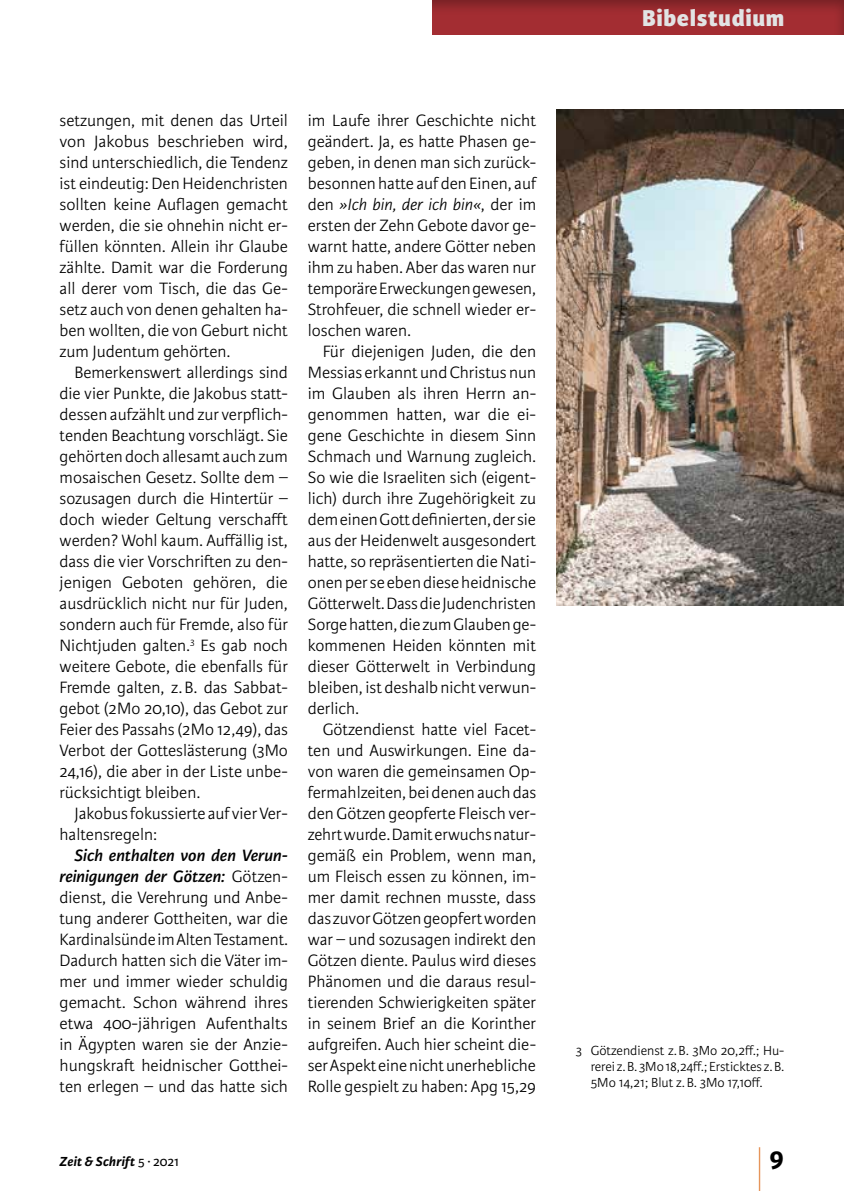
<style>
.page{position:relative;width:844px;height:1191px;background:#fff}
.page>*{position:absolute;margin:0;border:0;box-sizing:border-box;transform-origin:0 0}
.t1{font:300 59.5px "Karmina Sans Basic";color:#df7427;scale:.29 1}
.t2{font:700 28px "Karmina Sans Basic";color:#000}
.t3{font:800 24.5px "Karmina Sans Basic";letter-spacing:.03em;color:#e2e3e4}
.t4{font:300 17.5px/21px "Karmina Sans Basic";color:#000;text-align:justify}
.t5{font:300 14px/16.1px "Karmina Sans Basic";color:#000;text-align:justify}
.t6{font:italic 700 14px "Karmina Sans Basic";letter-spacing:.015em;color:#000}
.s1{font-weight:600;font-style:italic}
.s2{font-style:italic}
.s3{font-weight:400;font-style:normal}
</style>
<div class="page">
<div style="left:430px;top:0;width:413px;height:35px;background:#000;opacity:.3"></div>
<img style="left:556px;top:109px;width:287px;height:496px">
<p class="t4" style="left:60px;top:110px;width:230px">setzungen, mit denen das Urteil von Jakobus beschrieben wird, sind unterschiedlich, die Tendenz ist eindeutig: Den Heidenchristen sollten keine Auflagen gemacht werden, die sie ohnehin nicht er&shy;füllen könnten. Allein ihr Glaube zählte. Damit war die Forderung all derer vom Tisch, die das Ge&shy;setz auch von denen gehalten ha&shy;ben wollten, die von Geburt nicht zum Judentum gehörten.</p>
<p class="t4" style="left:60px;top:362px;width:230px;text-indent:15px">Bemerkenswert allerdings sind die vier Punkte, die Jakobus statt&shy;dessen aufzählt und zur verpflich&shy;tenden Beachtung vorschlägt. Sie gehörten doch allesamt auch zum mosaischen Gesetz. Sollte dem – sozusagen durch die Hintertür – doch wieder Geltung verschafft werden? Wohl kaum. Auffällig ist, dass die vier Vorschriften zu den&shy;jenigen Geboten gehören, die ausdrücklich nicht nur für Juden, sondern auch für Fremde, also für Nichtjuden galten.<sup>3</sup> Es gab noch weitere Gebote, die ebenfalls für Fremde galten, z. B. das Sabbat&shy;gebot (2Mo 20,10), das Gebot zur Feier des Passahs (2Mo 12,49), das Verbot der Gotteslästerung (3Mo 24,16), die aber in der Liste unbe&shy;rücksichtigt bleiben.</p>
<p class="t4" style="left:60px;top:803px;width:230px;text-indent:15px">Jakobus fokussierte auf vier Ver&shy;haltensregeln:</p>
<p class="t4" style="left:60px;top:845px;width:230px;text-indent:15px"><span class="s1">Sich enthalten von den Verun&shy;reinigungen der Götzen:</span> Götzen&shy;dienst, die Verehrung und Anbe&shy;tung anderer Gottheiten, war die Kardinalsünde im Alten Testament.<br>Dadurch hatten sich die Väter im&shy;mer und immer wieder schuldig gemacht. Schon während ihres etwa 400-jährigen Aufenthalts in Ägypten waren sie der Anzie&shy;hungskraft heidnischer Gotthei&shy;ten erlegen – und das hatte sich</p>
<p class="t4" style="left:308px;top:110px;width:230px">im Laufe ihrer Geschichte nicht geändert. Ja, es hatte Phasen ge&shy;geben, in denen man sich zurück&shy;besonnen hatte auf den Einen, auf den <span class="s2">»Ich bin, der ich bin«</span>, der im ersten der Zehn Gebote davor ge&shy;warnt hatte, andere Götter neben ihm zu haben. Aber das waren nur temporäre Erweckungen gewesen, Strohfeuer, die schnell wieder er&shy;loschen waren.</p>
<p class="t4" style="left:308px;top:341px;width:230px;text-indent:15px">Für diejenigen Juden, die den Messias erkannt und Christus nun im Glauben als ihren Herrn an&shy;genommen hatten, war die ei&shy;gene Geschichte in diesem Sinn Schmach und Warnung zugleich.<br>So wie die Israeliten sich (eigent&shy;lich) durch ihre Zugehörigkeit zu dem einen Gott definierten, der sie aus der Heidenwelt ausgesondert hatte, so repräsentierten die Nati&shy;onen per se eben diese heidnische Götterwelt. Dass die Judenchristen Sorge hatten, die zum Glauben ge&shy;kommenen Heiden könnten mit dieser Götterwelt in Verbindung bleiben, ist deshalb nicht verwun&shy;derlich.</p>
<p class="t4" style="left:308px;top:719px;width:230px;text-indent:15px">Götzendienst hatte viel Facet&shy;ten und Auswirkungen. Eine da&shy;von waren die gemeinsamen Op&shy;fermahlzeiten, bei denen auch das den Götzen geopferte Fleisch ver&shy;zehrt wurde. Damit erwuchs natur&shy;gemäß ein Problem, wenn man, um Fleisch essen zu können, im&shy;mer damit rechnen musste, dass das zuvor Götzen geopfert worden war – und sozusagen indirekt den Götzen diente. Paulus wird dieses Phänomen und die daraus resul&shy;tierenden Schwierigkeiten später in seinem Brief an die Korinther aufgreifen. Auch hier scheint die&shy;ser Aspekt eine nicht unerhebliche Rolle gespielt zu haben: Apg 15,29</p>
<h3 class="t3" style="left:642px;top:4px;width:144px">Bibelstudium</h3>
<p class="t5" style="left:590px;top:1042px;width:195px;text-indent:-15px">3 Götzendienst z.B. 3Mo 20,2ff.; Hu&shy;rerei z.B. 3Mo 18,24ff.; Ersticktes z.B.<br>5Mo 14,21; Blut z.B. 3Mo 17,10ff.</p>
<h1 class="t1" style="left:757px;top:1140px;width:17px">|</h1>
<p class="t6" style="left:60px;top:1153px;width:121px">Zeit &amp; Schrift <span class="s3">5 ∙ 2021</span></p>
<h2 class="t2" style="left:769px;top:1141px;width:17px">9</h2>
</div>
